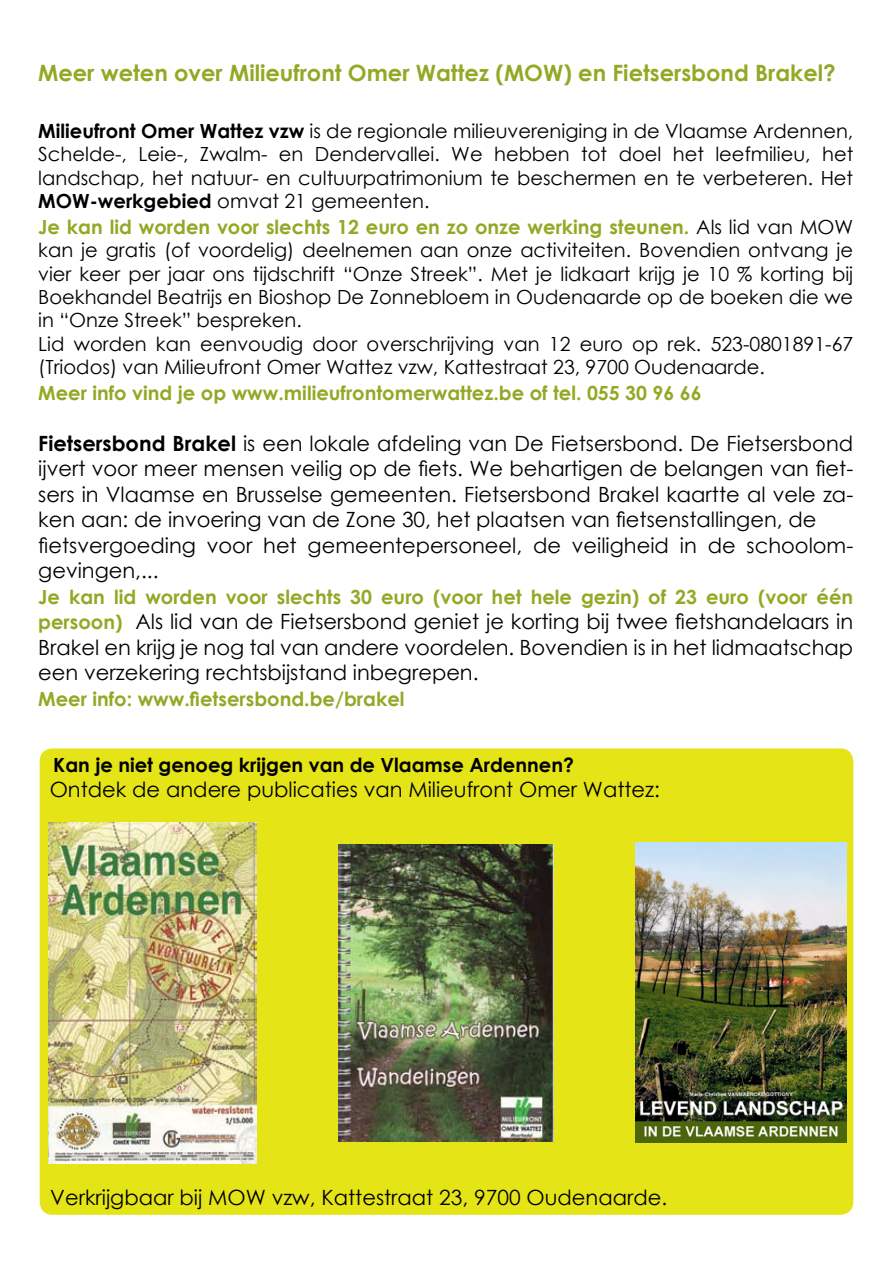
<style>
.page{position:relative;width:893px;height:1263px;background:#fff}
.page>*{position:absolute;margin:0;border:0;box-sizing:border-box;transform-origin:0 0}
.t1{font:700 22.5px "Century Gothic";color:#92a925}
.t2{font:21px/25.5px "Century Gothic";color:#000}
.t3{font:19.5px/23.4px "Century Gothic";color:#000;text-align:justify}
.t4{font:700 19.5px "Century Gothic";color:#92a925}
.t5{font:700 19.5px "Century Gothic";color:#000}
.s1{font-weight:700}
.s2{font-weight:700;color:#92a925}
.s3{font-weight:700;font-size:19.5px;color:#92a925}
</style>
<div class="page">
<div style="left:40px;top:748px;width:813px;height:467px;background:#e4e417;border-radius:13px"></div>
<img style="left:49px;top:823px;width:208px;height:340px">
<img style="left:338px;top:844px;width:215px;height:298px">
<img style="left:636px;top:843px;width:210px;height:300px">
<p class="t1" style="left:38px;top:55px;width:799px">Meer weten over Milieufront Omer Wattez (MOW) en Fietsersbond Brakel?</p>
<p class="t3" style="left:38px;top:119px;width:816px"><span class="s1">Milieufront Omer Wattez vzw</span> is de regionale milieuvereniging in de Vlaamse Ardennen, Schelde-, Leie-, Zwalm- en Dendervallei. We hebben tot doel het leefmilieu, het landschap, het natuur- en cultuurpatrimonium te beschermen en te verbeteren. Het <span class="s1">MOW-werkgebied</span> omvat 21 gemeenten.</p>
<p class="t3" style="left:38px;top:215px;width:816px;text-align:left"><span class="s2">Je kan lid worden voor slechts 12 euro en zo onze werking steunen.</span> Als lid van MOW kan je gratis (of voordelig) deelnemen aan onze activiteiten. Bovendien ontvang je vier keer per jaar ons tijdschrift “Onze Streek”. Met je lidkaart krijg je 10 % korting bij Boekhandel Beatrijs en Bioshop De Zonnebloem in Oudenaarde op de boeken die we in “Onze Streek” bespreken.<br>Lid worden kan eenvoudig door overschrijving van 12 euro op rek. 523-0801891-67 (Triodos) van Milieufront Omer Wattez vzw, Kattestraat 23, 9700 Oudenaarde.</p>
<p class="t4" style="left:38px;top:378px;width:665px">Meer info vind je op www.milieufrontomerwattez.be of tel. 055 30 96 66</p>
<p class="t2" style="left:38px;top:430px;width:816px"><span class="s1">Fietsersbond Brakel</span> is een lokale afdeling van De Fietsersbond. De Fietsersbond ijvert voor meer mensen veilig op de fiets. We behartigen de belangen van fiet&shy;sers in Vlaamse en Brusselse gemeenten. Fietsersbond Brakel kaartte al vele za&shy;ken aan: de invoering van de Zone 30, het plaatsen van fietsenstallingen, de fietsvergoeding voor het gemeentepersoneel, de veiligheid in de schoolom&shy;gevingen,...</p>
<p class="t4" style="left:38px;top:582px;width:816px">Je kan lid worden voor slechts 30 euro (voor het hele gezin) of 23 euro (voor één</p>
<p class="t2" style="left:38px;top:609px;width:816px;text-align:justify"><span class="s3">persoon)</span> Als lid van de Fietsersbond geniet je korting bij twee fietshandelaars in Brakel en krijg je nog tal van andere voordelen. Bovendien is in het lidmaatschap een verzekering rechtsbijstand inbegrepen.</p>
<p class="t4" style="left:38px;top:684px;width:368px">Meer info: www.fietsersbond.be/brakel</p>
<p class="t5" style="left:53px;top:750px;width:522px">Kan je niet genoeg krijgen van de Vlaamse Ardennen?</p>
<p class="t2" style="left:50px;top:776px;width:612px">Ontdek de andere publicaties van Milieufront Omer Wattez:</p>
<p class="t2" style="left:50px;top:1184px;width:618px">Verkrijgbaar bij MOW vzw, Kattestraat 23, 9700 Oudenaarde.</p>
</div>
